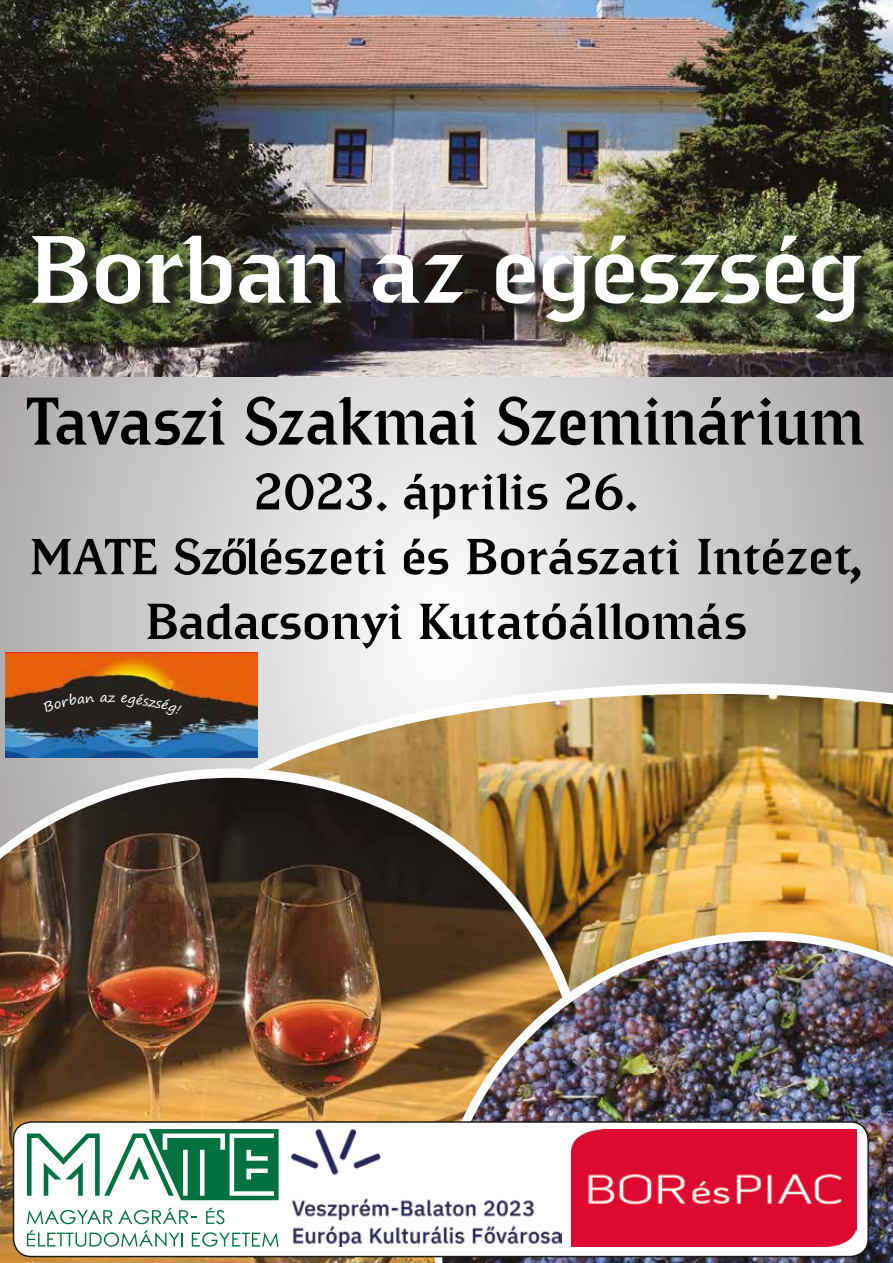
<style>
.page{position:relative;width:893px;height:1263px;background:#fff}
.page>*{position:absolute;margin:0;border:0;box-sizing:border-box;transform-origin:0 0}
.t1{font:700 102px "Zeebevel";letter-spacing:-.005em;color:#fff}
.t2{font:700 72px "Zeebevel";letter-spacing:-.005em;color:#000;scale:.92 1}
.t3{font:700 54px/64.8px "Zeebevel";color:#000;text-align:center}
</style>
<div class="page">
<svg style="left:0;top:376px;width:893px;height:392px;background:#d2d0d0"></svg>
<img style="left:0;top:0;width:893px;height:376px">
<img style="left:35px;top:238px;width:844px;height:102px">
<svg style="left:173px;top:683px;width:720px;height:85px"></svg>
<img style="left:268px;top:694px;width:625px;height:238px">
<img style="left:0;top:768px;width:588px;height:164px">
<img style="left:0;top:778px;width:568px;height:485px">
<svg style="left:434px;top:932px;width:459px;height:331px"></svg>
<img style="left:442px;top:940px;width:451px;height:323px">
<img style="left:6px;top:653px;width:252px;height:105px">
<div style="left:14px;top:1122px;width:854px;height:134px;background:#fff;border-radius:18px"></div>
<div style="left:13px;top:1121px;width:856px;height:136px;border:2px solid #1d1d1b;border-radius:18px"></div>
<img style="left:292px;top:1129px;width:269px;height:118px">
<svg style="left:27px;top:1210px;width:85px;height:14px"></svg>
<svg style="left:118px;top:1208px;width:79px;height:16px"></svg>
<svg style="left:206px;top:1208px;width:18px;height:16px"></svg>
<svg style="left:27px;top:1230px;width:156px;height:17px"></svg>
<svg style="left:192px;top:1232px;width:87px;height:15px"></svg>
<svg style="left:27px;top:1129px;width:252px;height:71px"></svg>
<img style="left:571px;top:1129px;width:285px;height:118px">
<svg style="left:43px;top:693px;width:51px;height:19px"></svg>
<svg style="left:100px;top:695px;width:15px;height:8px"></svg>
<svg style="left:121px;top:693px;width:61px;height:24px"></svg>
<h1 class="t1" style="left:26px;top:213px;width:838px">Borban az egészség</h1>
<h2 class="t2" style="left:26px;top:381px;width:913px">Tavaszi Szakmai Szeminárium</h2>
<p class="t3" style="left:29px;top:463px;width:834px">2023. április 26.<br>MATE Szőlészeti és Borászati Intézet,<br>Badacsonyi Kutatóállomás</p>
</div>
